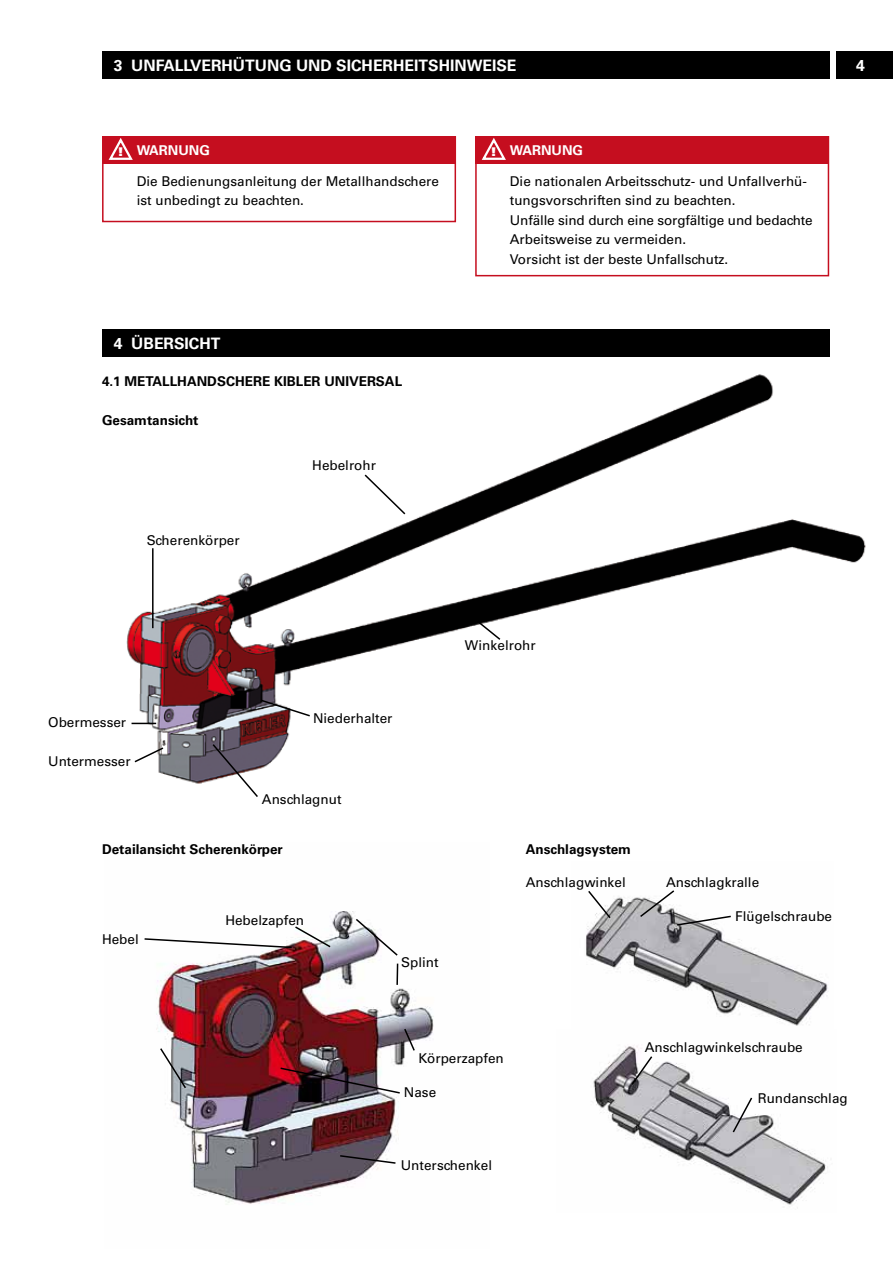
<style>
.page{position:relative;width:893px;height:1263px;background:#fff}
.page>*{position:absolute;margin:0;border:0;box-sizing:border-box;transform-origin:0 0}
.t1{font:700 15.75px "Univers LT";color:#fff}
.t2{font:500 13.5px/19.5px "Univers CE";color:#000}
.t3{font:700 13.5px "Univers LT";color:#000}
.t4{font:700 13.5px "Univers LT";color:#fff}
</style>
<div class="page">
<div style="left:837px;top:51px;width:56px;height:28px;background:#000"></div>
<div style="left:102px;top:51px;width:727px;height:28px;background:#000"></div>
<div style="left:102px;top:330px;width:727px;height:27px;background:#000"></div>
<div style="left:102px;top:136px;width:354px;height:86px;border:2px solid #c50e1f"></div>
<div style="left:475px;top:136px;width:354px;height:140px;border:2px solid #c50e1f"></div>
<div style="left:102px;top:136px;width:354px;height:28px;background:#c50e1f"></div>
<div style="left:475px;top:136px;width:354px;height:28px;background:#c50e1f"></div>
<svg style="left:108px;top:138px;width:25px;height:22px"></svg>
<svg style="left:481px;top:138px;width:25px;height:22px"></svg>
<img style="left:126px;top:374px;width:740px;height:410px">
<svg style="left:363px;top:473px;width:44px;height:43px"></svg>
<hr style="left:152px;top:548px;width:2px;height:80px;background:#000">
<svg style="left:132px;top:723px;width:24px;height:1px"></svg>
<svg style="left:133px;top:746px;width:32px;height:18px"></svg>
<svg style="left:260px;top:698px;width:52px;height:20px"></svg>
<svg style="left:211px;top:742px;width:49px;height:55px"></svg>
<svg style="left:476px;top:619px;width:26px;height:22px"></svg>
<img style="left:593px;top:1046px;width:235px;height:162px">
<img style="left:586px;top:897px;width:242px;height:129px">
<img style="left:156px;top:911px;width:278px;height:294px">
<svg style="left:354px;top:917px;width:45px;height:40px"></svg>
<hr style="left:396px;top:963px;width:2px;height:22px;background:#000">
<svg style="left:403px;top:1027px;width:13px;height:25px"></svg>
<svg style="left:279px;top:1066px;width:122px;height:29px"></svg>
<svg style="left:338px;top:1154px;width:59px;height:11px"></svg>
<svg style="left:159px;top:1046px;width:28px;height:44px"></svg>
<svg style="left:144px;top:925px;width:188px;height:24px"></svg>
<svg style="left:587px;top:891px;width:25px;height:29px"></svg>
<svg style="left:638px;top:890px;width:94px;height:37px"></svg>
<svg style="left:630px;top:1055px;width:24px;height:31px"></svg>
<svg style="left:731px;top:1096px;width:23px;height:38px"></svg>
<p class="t1" style="left:114px;top:56px;width:131px">3 UNFALLVERHÜTU</p>
<p class="t1" style="left:267px;top:56px;width:251px">NG U ND SICHERHEITSHINWEISE</p>
<p class="t1" style="left:856px;top:56px;width:10px">4</p>
<p class="t4" style="left:118px;top:142px;width:93px"><sub>!</sub> WARNU NG</p>
<p class="t4" style="left:491px;top:142px;width:93px"><sub>!</sub> WARNU NG</p>
<p class="t2" style="left:137px;top:172px;width:304px">Die Bedienungsanleitung der Metallhandschere ist unbedingt zu beachten.</p>
<p class="t2" style="left:510px;top:172px;width:304px">Die nationalen Arbeitsschutz- und Unfallverhü&shy;tungsvorschriften sind zu beachten.<br>Unfälle sind durch eine sorgfältige und bedachte Arbeitsweise zu vermeiden.<br>Vorsicht ist der beste Unfallschutz.</p>
<p class="t1" style="left:114px;top:334px;width:105px">4 ÜBERSICHT</p>
<p class="t3" style="left:102px;top:373px;width:203px">4.1 METALLHANDSCHERE KIBLER</p>
<p class="t3" style="left:324px;top:373px;width:35px">UNIVERSAL</p>
<p class="t3" style="left:102px;top:412px;width:98px">GESAMTANSICHT</p>
<p class="t2" style="left:312px;top:455px;width:65px">Hebelrohr</p>
<p class="t2" style="left:147px;top:531px;width:94px">Scherenkörper</p>
<p class="t2" style="left:48px;top:713px;width:80px">Obermesser</p>
<p class="t2" style="left:48px;top:751px;width:84px">Untermesser</p>
<p class="t2" style="left:313px;top:709px;width:81px">Niederhalter</p>
<p class="t2" style="left:262px;top:790px;width:81px">Anschlagnut</p>
<p class="t2" style="left:465px;top:636px;width:72px">Winkelrohr</p>
<p class="t3" style="left:102px;top:841px;width:182px">DETAILANSICHT SCHERENKÖRPER</p>
<p class="t3" style="left:526px;top:841px;width:107px">ANSCHLAGSYSTEM</p>
<p class="t2" style="left:102px;top:930px;width:38px">Hebel</p>
<p class="t2" style="left:225px;top:911px;width:80px">Hebelzapfen</p>
<p class="t2" style="left:401px;top:953px;width:39px">Splint</p>
<p class="t2" style="left:526px;top:872px;width:102px">Anschlagwinkel</p>
<p class="t2" style="left:666px;top:872px;width:95px">Anschlagkralle</p>
<p class="t2" style="left:735px;top:907px;width:98px">Flügelschraube</p>
<p class="t2" style="left:418px;top:1049px;width:87px">Körperzapfen</p>
<p class="t2" style="left:404px;top:1083px;width:34px">Nase</p>
<p class="t2" style="left:401px;top:1155px;width:93px">Unterschenkel</p>
<p class="t2" style="left:645px;top:1038px;width:159px">Anschlagwinkelschraube</p>
<p class="t2" style="left:758px;top:1088px;width:91px">Rundanschlag</p>
</div>
